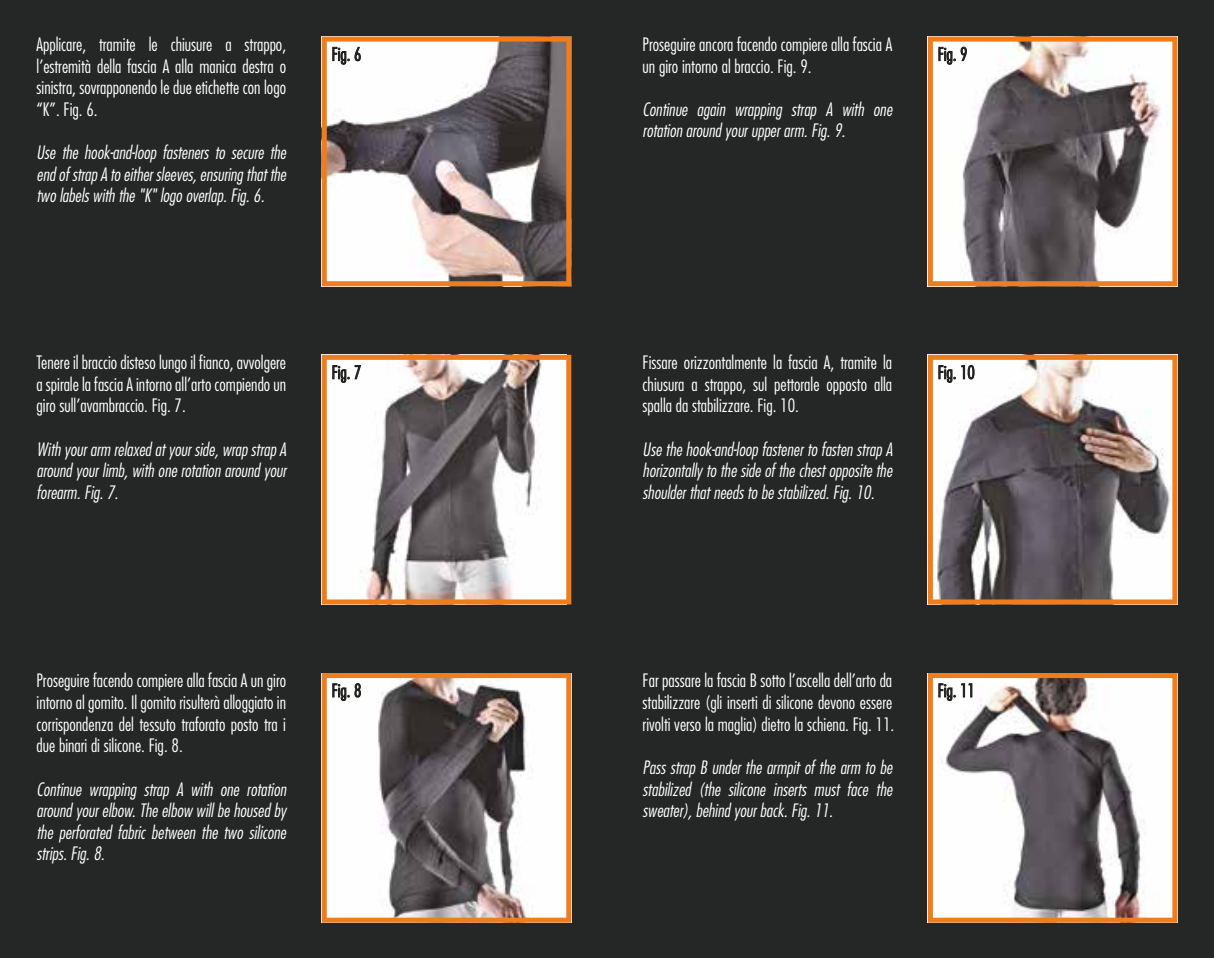
<style>
.page{position:relative;width:1214px;height:958px;background:#fff}
.page>*{position:absolute;margin:0;border:0;box-sizing:border-box;transform-origin:0 0}
.t1{font:300 condensed 18px/21.6px "Futura";color:#fff;text-align:justify}
.t2{font:italic 300 condensed 18px/21.6px "Futura";color:#fff;text-align:justify}
.t3{font:300 condensed 17.55px "Futura";color:#1d1d1b}
</style>
<div class="page">
<div style="left:0;top:0;width:1214px;height:957px;background:#252626"></div>
<svg style="left:322px;top:37px;width:249px;height:249px;background:#b0a29b"></svg>
<svg style="left:928px;top:37px;width:249px;height:249px;background:#a89c96"></svg>
<svg style="left:928px;top:355px;width:249px;height:249px;background:#9f918c"></svg>
<svg style="left:928px;top:673px;width:249px;height:249px;background:#baafa9"></svg>
<svg style="left:322px;top:355px;width:249px;height:249px;background:#baaea7"></svg>
<svg style="left:322px;top:673px;width:249px;height:249px;background:#afa39d"></svg>
<p class="t1" style="left:37px;top:33px;width:251px">Applicare, tramite le chiusure a strappo, l’estremità della fascia A alla manica destra o sinistra, sovrapponendo le due etichette con logo “K”. Fig. 6.</p>
<p class="t2" style="left:37px;top:141px;width:251px">Use the hook-and-loop fasteners to secure the end of strap A to either sleeves, ensuring that the two labels with the "K" logo overlap. Fig. 6.</p>
<p class="t3" style="left:332px;top:44px;width:31px">Fig. 6</p>
<p class="t1" style="left:37px;top:351px;width:251px">Tenere il braccio disteso lungo il fianco, avvolgere a spirale la fascia A intorno all’arto compiendo un giro sull’avambraccio. Fig. 7.</p>
<p class="t2" style="left:37px;top:438px;width:251px">With your arm relaxed at your side, wrap strap A around your limb, with one rotation around your forearm. Fig. 7.</p>
<p class="t3" style="left:332px;top:362px;width:31px">Fig. 7</p>
<p class="t1" style="left:37px;top:669px;width:251px">Proseguire facendo compiere alla fascia A un giro intorno al gomito. Il gomito risulterà alloggiato in corrispondenza del tessuto traforato posto tra i due binari di silicone. Fig. 8.</p>
<p class="t2" style="left:37px;top:777px;width:251px">Continue wrapping strap A with one rotation around your elbow. The elbow will be housed by the perforated fabric between the two silicone strips. Fig. 8.</p>
<p class="t3" style="left:332px;top:680px;width:31px">Fig. 8</p>
<p class="t1" style="left:642px;top:33px;width:251px">Proseguire ancora facendo compiere alla fascia A un giro intorno al braccio. Fig. 9.</p>
<p class="t2" style="left:642px;top:98px;width:251px">Continue again wrapping strap A with one rotation around your upper arm. Fig. 9.</p>
<p class="t3" style="left:938px;top:44px;width:31px">Fig. 9</p>
<p class="t1" style="left:642px;top:351px;width:251px">Fissare orizzontalmente la fascia A, tramite la chiusura a strappo, sul pettorale opposto alla spalla da stabilizzare. Fig. 10.</p>
<p class="t2" style="left:642px;top:438px;width:251px">Use the hook-and-loop fastener to fasten strap A horizontally to the side of the chest opposite the shoulder that needs to be stabilized. Fig. 10.</p>
<p class="t3" style="left:938px;top:362px;width:38px">Fig. 10</p>
<p class="t1" style="left:642px;top:669px;width:253px">Far passare la fascia B sotto l’ascella dell’arto da stabilizzare (gli inserti di silicone devono essere rivolti verso la maglia) dietro la schiena. Fig. 11.</p>
<p class="t2" style="left:642px;top:756px;width:251px">Pass strap B under the armpit of the arm to be stabilized (the silicone inserts must face the sweater), behind your back. Fig. 11.</p>
<p class="t3" style="left:938px;top:680px;width:38px">Fig. 11</p>
</div>
